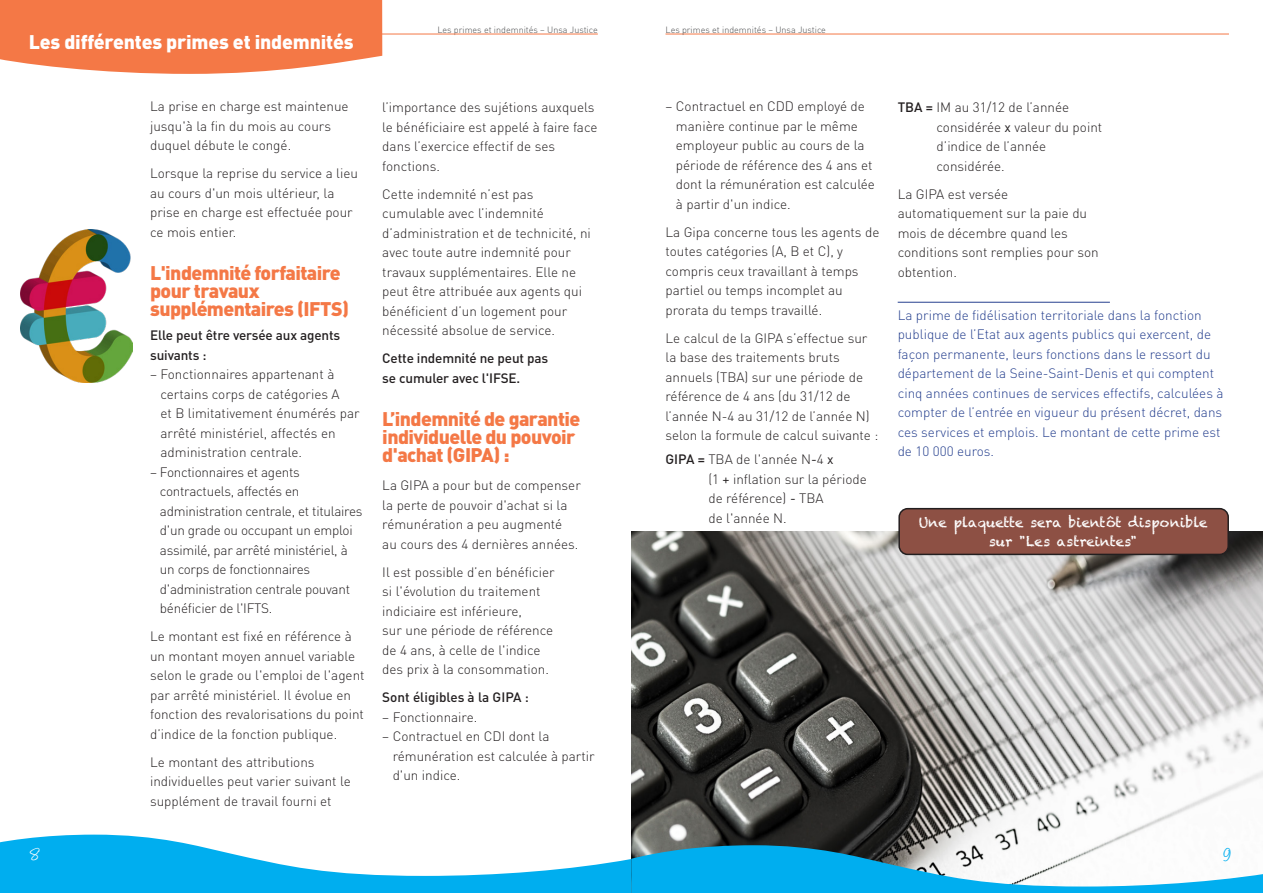
<style>
.page{position:relative;width:1263px;height:893px;background:#fff}
.page>*{position:absolute;margin:0;border:0;box-sizing:border-box;transform-origin:0 0}
.t1{font:21px "Angelina";color:#fff}
.t2{font:21px "Angelina";color:#00aeef}
.t3{font:900 19.5px/18px "DINOT";letter-spacing:-.03em;color:#f47846}
.t4{font:900 19.5px "DINOT";letter-spacing:-.01em;color:#fff}
.t5{font:300 13.5px/19.5px "DINOT";color:#231f20}
.t6{font:300 13.5px/19.5px "DINOT";color:#253f8e}
.t7{font:300 13.5px/19.5px "DINOT";letter-spacing:-.02em;color:#231f20}
.t8{font:500 13.5px/19.5px "DINOT";letter-spacing:-.01em;color:#231f20}
.t9{font:13.5px/19.5px "Chalkduster";color:#fff;text-align:center}
.t10{font:300 9px "DINOT";color:#4b4c4d}
.s1{font-weight:500}
.s2{font-weight:400}
</style>
<div class="page">
<img style="left:631px;top:531px;width:632px;height:304px">
<svg style="left:0;top:835px;width:1263px;height:58px"></svg>
<hr style="left:256px;top:34px;width:342px;height:1px;background:#f47846">
<hr style="left:665px;top:34px;width:564px;height:1px;background:#f47846">
<img style="left:21px;top:230px;width:111px;height:153px">
<hr style="left:898px;top:302px;width:212px;height:1px;background:#253f8e">
<div style="left:899px;top:509px;width:329px;height:45px;background:#8d5044;border-radius:9px"></div>
<div style="left:898px;top:508px;width:331px;height:47px;border:2px solid #231f20;border-radius:9px"></div>
<svg style="left:0;top:0;width:382px;height:74px;background:#f48253"></svg>
<p class="t4" style="left:29px;top:29px;width:326px">Les différentes primes et indemnités</p>
<p class="t10" style="left:437px;top:24px;width:162px">Les primes et indemnités – Unsa Justice</p>
<p class="t10" style="left:665px;top:24px;width:162px">Les primes et indemnités – Unsa Justice</p>
<p class="t5" style="left:150px;top:96px;width:200px">La prise en charge est maintenue jusqu'à la fin du mois au cours duquel débute le congé.</p>
<p class="t5" style="left:150px;top:163px;width:209px">Lorsque la reprise du service a lieu au cours d'un mois ultérieur, la prise en charge est effectuée pour ce mois entier.</p>
<p class="t3" style="left:150px;top:263px;width:200px">L'indemnité forfaitaire pour travaux supplémentaires (IFTS)</p>
<p class="t8" style="left:150px;top:325px;width:192px">Elle peut être versée aux agents suivants :</p>
<p class="t5" style="left:160px;top:364px;width:201px;text-indent:-10px">– Fonctionnaires appartenant à certains corps de catégories A<br>et B limitativement énumérés par arrêté ministériel, affectés en administration centrale.</p>
<p class="t7" style="left:160px;top:461px;width:204px;text-indent:-10px">– Fonctionnaires et agents contractuels, affectés en administration centrale, et titulaires d'un grade ou occupant un emploi assimilé, par arrêté ministériel, à un corps de fonctionnaires d'administration centrale pouvant bénéficier de l'IFTS.</p>
<p class="t5" style="left:150px;top:626px;width:216px">Le montant est fixé en référence à un montant moyen annuel variable selon le grade ou l'emploi de l'agent par arrêté ministériel. Il évolue en fonction des revalorisations du point d’indice de la fonction publique.</p>
<p class="t5" style="left:150px;top:751px;width:202px">Le montant des attributions individuelles peut varier suivant le supplément de travail fourni et</p>
<p class="t5" style="left:382px;top:97px;width:217px">l’importance des sujétions auxquels le bénéficiaire est appelé à faire face dans l’exercice effectif de ses fonctions.</p>
<p class="t5" style="left:382px;top:184px;width:210px">Cette indemnité n’est pas cumulable avec l’indemnité d’administration et de technicité, ni avec toute autre indemnité pour travaux supplémentaires. Elle ne peut être attribuée aux agents qui bénéficient d’un logement pour nécessité absolue de service.</p>
<p class="t8" style="left:382px;top:348px;width:167px">Cette indemnité ne peut pas se cumuler avec l'IFSE.</p>
<p class="t3" style="left:382px;top:410px;width:200px">L’indemnité de garantie individuelle du pouvoir d'achat (GIPA) :</p>
<p class="t5" style="left:382px;top:475px;width:200px">La GIPA a pour but de compenser la perte de pouvoir d'achat si la rémunération a peu augmenté<br>au cours des 4 dernières années.</p>
<p class="t5" style="left:382px;top:562px;width:174px">Il est possible d’en bénéficier si l'évolution du traitement indiciaire est inférieure,<br>sur une période de référence de 4 ans, à celle de l'indice des prix à la consommation.</p>
<p class="t8" style="left:382px;top:687px;width:148px">Sont éligibles à la GIPA :</p>
<p class="t5" style="left:382px;top:707px;width:97px">– Fonctionnaire.</p>
<p class="t5" style="left:393px;top:726px;width:203px;text-indent:-10px">– Contractuel en CDI dont la rémunération est calculée à partir d'un indice.</p>
<p class="t5" style="left:676px;top:96px;width:201px;text-indent:-10px">– Contractuel en CDD employé de manière continue par le même employeur public au cours de la période de référence des 4 ans et dont la rémunération est calculée à partir d'un indice.</p>
<p class="t5" style="left:665px;top:222px;width:215px">La Gipa concerne tous les agents de toutes catégories (A, B et C), y compris ceux travaillant à temps partiel ou temps incomplet au prorata du temps travaillé.</p>
<p class="t5" style="left:665px;top:328px;width:214px">Le calcul de la GIPA s’effectue sur la base des traitements bruts annuels (TBA) sur une période de référence de 4 ans (du 31/12 de l’année N-4 au 31/12 de l’année N) selon la formule de calcul suivante :</p>
<p class="t5" style="left:708px;top:449px;width:160px;text-indent:-43px"><span class="s1">GIPA =</span> TBA de l'année N<span class="s2">-</span>4 <span class="s2">x<br></span>(1 <span class="s2">+</span> inflation sur la période de référence) <span class="s2">-</span> TBA<br>de l'année N.</p>
<p class="t5" style="left:936px;top:97px;width:167px;text-indent:-39px"><span class="s1">TBA =</span> IM au 31/12 de l’année considérée <span class="s2">x</span> valeur du point d’indice de l’année considérée.</p>
<p class="t5" style="left:898px;top:184px;width:203px">La GIPA est versée automatiquement sur la paie du mois de décembre quand les conditions sont remplies pour son obtention.</p>
<p class="t6" style="left:898px;top:304px;width:327px">La prime de fidélisation territoriale dans la fonction publique de l’Etat aux agents publics qui exercent, de façon permanente, leurs fonctions dans le ressort du département de la Seine-Saint-Denis et qui comptent cinq années continues de services effectifs, calculées à compter de l’entrée en vigueur du présent décret, dans ces services et emplois. Le montant de cette prime est de 10 000 euros.</p>
<p class="t9" style="left:919px;top:512px;width:290px">Une plaquette sera bientôt disponible sur "Les astreintes"</p>
<p class="t1" style="left:31px;top:845px;width:10px">8</p>
<p class="t2" style="left:1224px;top:845px;width:9px">9</p>
</div>
